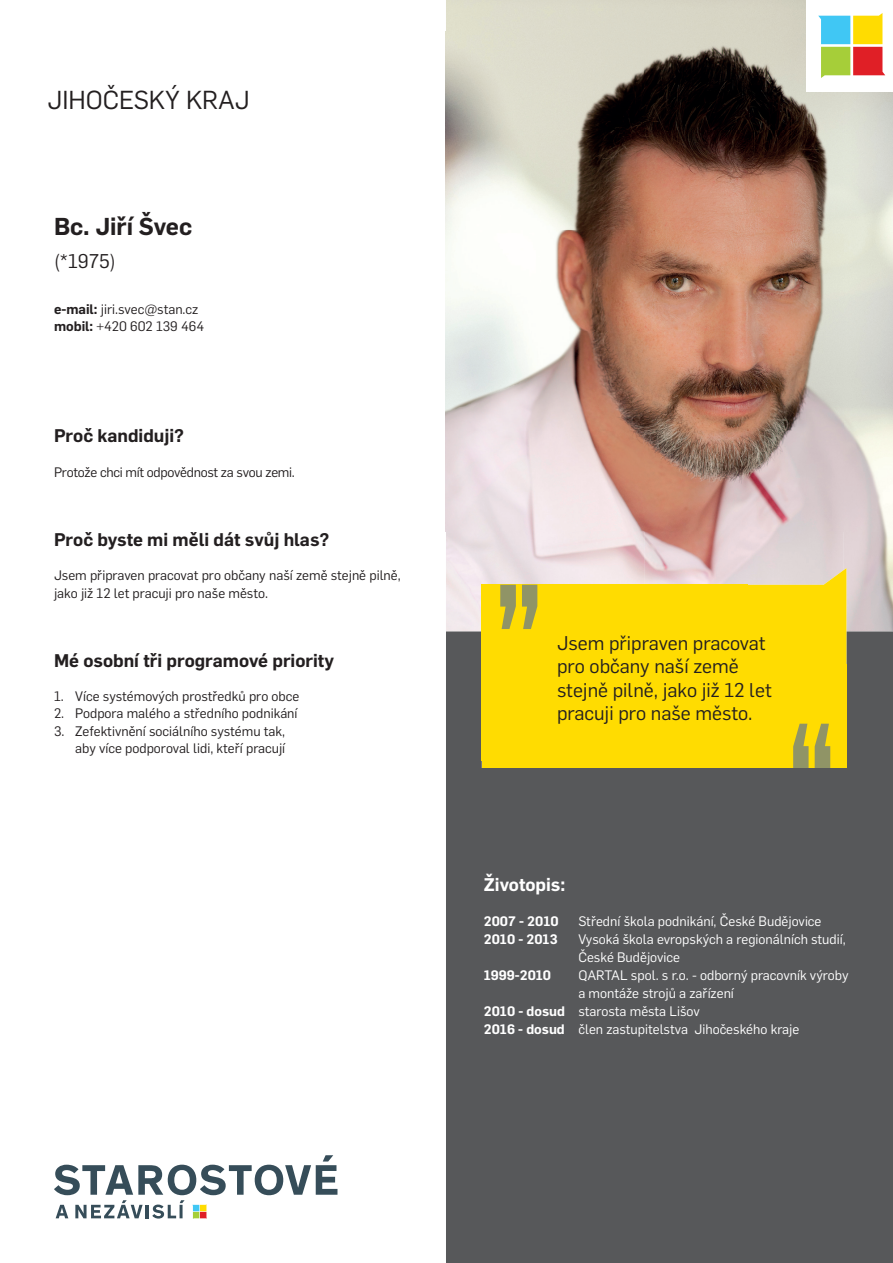
<style>
.page{position:relative;width:893px;height:1263px;background:#fff}
.page>*{position:absolute;margin:0;border:0;box-sizing:border-box;transform-origin:0 0}
.t1{font:25.5px "Flama";color:#231f20}
.t2{font:600 24px "Flama";color:#231f20}
.t3{font:19.5px/23.2px "Flama";color:#231f20}
.t4{font:600 18px "Flama";color:#231f20}
.t5{font:600 18px "Flama";color:#fff}
.t6{font:13.5px/17.2px "Flama";color:#231f20}
.t7{font:13.5px/18px "Flama";color:#fff}
.t8{font:13.5px "Flama";letter-spacing:-.02em;color:#231f20}
.t9{font:600 13.5px "Flama";color:#fff}
.s1{font-weight:600}
</style>
<div class="page">
<img style="left:446px;top:31px;width:397px;height:500px">
<img style="left:843px;top:92px;width:50px;height:539px">
<img style="left:446px;top:531px;width:198px;height:100px">
<img style="left:644px;top:531px;width:199px;height:54px">
<div style="left:446px;top:631px;width:447px;height:632px;background:#57585a"></div>
<div style="left:806px;top:0;width:87px;height:91px;background:#fff"></div>
<svg style="left:818px;top:13px;width:67px;height:65px"></svg>
<div style="left:482px;top:585px;width:266px;height:176px;background:#ffdc01"></div>
<div style="left:482px;top:665px;width:364px;height:103px;background:#ffdc01"></div>
<svg style="left:54px;top:1155px;width:283px;height:64px"></svg>
<svg style="left:522px;top:585px;width:15px;height:44px"></svg>
<svg style="left:500px;top:585px;width:16px;height:44px"></svg>
<svg style="left:665px;top:568px;width:181px;height:200px"></svg>
<h1 class="t1" style="left:48px;top:83px;width:204px">JIHOČESKÝ KRAJ</h1>
<h2 class="t2" style="left:54px;top:210px;width:140px">Bc. Jiří Švec</h2>
<h3 class="t3" style="left:54px;top:248px;width:63px">(*1975)</h3>
<p class="t6" style="left:54px;top:299px;width:152px"><span class="s1">e-mail:</span> jiri.svec@stan.cz <span class="s1">mobil:</span> +420 602 139 464</p>
<h3 class="t4" style="left:54px;top:423px;width:132px">Proč kandiduji?</h3>
<p class="t8" style="left:54px;top:463px;width:242px">Protože chci mít odpovědnost za svou zemi.</p>
<h3 class="t4" style="left:54px;top:526px;width:277px">Proč byste mi měli dát svůj hlas?</h3>
<p class="t6" style="left:54px;top:566px;width:348px">Jsem připraven pracovat pro občany naší země stejně pilně, jako již 12 let pracuji pro naše město.</p>
<h3 class="t4" style="left:54px;top:647px;width:282px">Mé osobní tři programové priority</h3>
<p class="t6" style="left:54px;top:687px;width:247px">1. Více systémových prostředků pro obce</p>
<p class="t6" style="left:54px;top:704px;width:245px">2. Podpora malého a středního podnikání</p>
<p class="t6" style="left:54px;top:721px;width:233px;text-align:right">3. Zefektivnění sociálního systému tak, aby více podporoval lidi, kteří pracují</p>
<h3 class="t3" style="left:557px;top:630px;width:216px">Jsem připraven pracovat pro občany naší země stejně pilně, jako již 12 let pracuji pro naše město.</h3>
<h3 class="t5" style="left:484px;top:871px;width:83px">Životopis:</h3>
<p class="t9" style="left:484px;top:912px;width:76px">2007 - 2010</p>
<p class="t7" style="left:578px;top:912px;width:245px">Střední škola podnikání, České Budějovice</p>
<p class="t9" style="left:484px;top:930px;width:75px">2010 - 2013</p>
<p class="t7" style="left:578px;top:929px;width:269px">Vysoká škola evropských a regionálních studií,<br>České Budějovice</p>
<p class="t9" style="left:484px;top:966px;width:69px">1999-2010</p>
<p class="t7" style="left:578px;top:965px;width:272px">QARTAL spol. s r.o. - odborný pracovník výroby</p>
<p class="t7" style="left:578px;top:983px;width:157px">a montáže strojů a zařízení</p>
<p class="t7" style="left:484px;top:1001px;width:217px"><span class="s1">2010 - dosud</span> starosta města Lišov</p>
<p class="t7" style="left:484px;top:1019px;width:317px"><span class="s1">2016 - dosud</span> člen zastupitelstva Jihočeského kraje</p>
</div>
